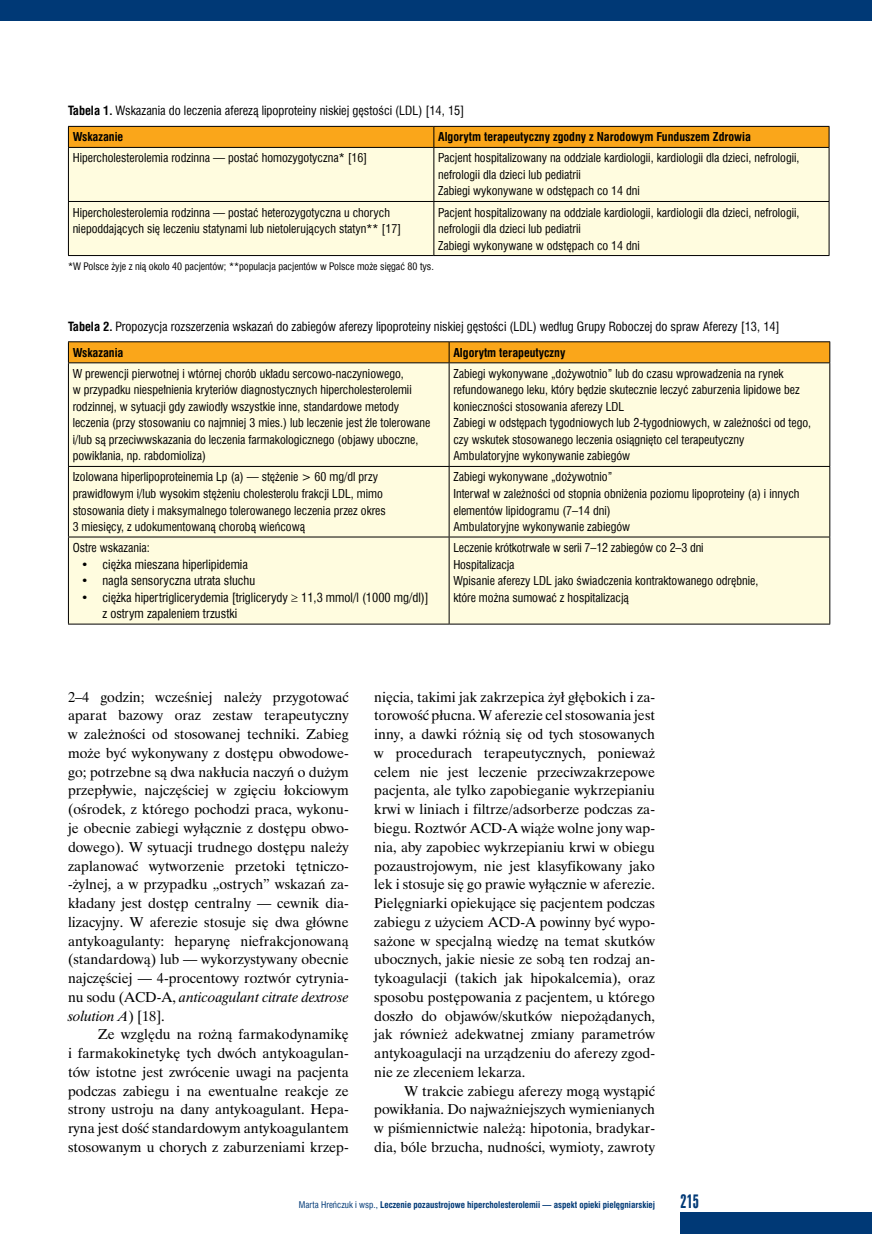
<style>
.page{position:relative;width:872px;height:1234px;background:#fff}
.page>*{position:absolute;margin:0;border:0;box-sizing:border-box;transform-origin:0 0}
.t1{font:18px "Swis 924 EU";color:#003976}
._30_Tekst{font:14.25px/18.8px "Time Ibis EE";color:#000;text-align:justify}
._40_Tabela_-_tytuł{font:12.45px/16.5px "Swis 721 Cn EU";color:#000}
._40_Tabela_-_tekst{font:12px/16.5px "Swis 721 Cn EU";color:#000}
._40_Tabela_-_tekst-2{font:700 12px "Swis 721 Cn EU";color:#000}
._40_tabela_-_przypis{font:10.05px "Swis 721 Cn EU";color:#000}
.t2{font:700 9px "Swis 721 Cn EU";color:#003976}
.s1{font-weight:700}
.s2{font-style:italic}
.s3{font-weight:400}
</style>
<div class="page">
<div style="left:680px;top:1212px;width:192px;height:21px;background:#003976"></div>
<div style="left:0;top:0;width:872px;height:21px;background:#003976"></div>
<div style="left:69px;top:148px;width:759px;height:107px;background:#fffcdf"></div>
<hr style="left:433px;top:148px;width:1px;height:53px;background:#000">
<hr style="left:68px;top:201px;width:366px;height:1px;background:#000">
<hr style="left:434px;top:201px;width:395px;height:1px;background:#000">
<hr style="left:433px;top:202px;width:1px;height:53px;background:#000">
<svg style="left:68px;top:126px;width:761px;height:21px;background:#ed9d19"></svg>
<hr style="left:68px;top:147px;width:366px;height:1px;background:#000">
<hr style="left:68px;top:148px;width:1px;height:53px;background:#000">
<hr style="left:434px;top:147px;width:395px;height:1px;background:#000">
<hr style="left:828px;top:148px;width:1px;height:53px;background:#000">
<hr style="left:68px;top:202px;width:1px;height:53px;background:#000">
<hr style="left:828px;top:202px;width:1px;height:53px;background:#000">
<hr style="left:68px;top:255px;width:366px;height:1px;background:#000">
<hr style="left:434px;top:255px;width:395px;height:1px;background:#000">
<div style="left:69px;top:363px;width:760px;height:260px;background:#fffcdf"></div>
<hr style="left:449px;top:363px;width:1px;height:103px;background:#000">
<hr style="left:68px;top:466px;width:381px;height:1px;background:#000">
<hr style="left:449px;top:466px;width:381px;height:1px;background:#000">
<hr style="left:449px;top:466px;width:1px;height:70px;background:#000">
<hr style="left:449px;top:623px;width:381px;height:1px;background:#000">
<hr style="left:68px;top:341px;width:381px;height:1px;background:#000">
<hr style="left:449px;top:341px;width:381px;height:1px;background:#000">
<div style="left:68px;top:342px;width:762px;height:20px;background:#faa61a"></div>
<hr style="left:68px;top:362px;width:381px;height:1px;background:#000">
<hr style="left:68px;top:363px;width:1px;height:103px;background:#000">
<hr style="left:449px;top:362px;width:381px;height:1px;background:#000">
<hr style="left:829px;top:363px;width:1px;height:103px;background:#000">
<hr style="left:68px;top:466px;width:1px;height:70px;background:#000">
<hr style="left:829px;top:466px;width:1px;height:70px;background:#000">
<hr style="left:449px;top:536px;width:381px;height:1px;background:#000">
<hr style="left:829px;top:537px;width:1px;height:86px;background:#000">
<hr style="left:68px;top:536px;width:381px;height:1px;background:#000">
<hr style="left:68px;top:537px;width:1px;height:86px;background:#000">
<hr style="left:449px;top:537px;width:1px;height:86px;background:#000">
<hr style="left:68px;top:623px;width:381px;height:1px;background:#000">
<p class="_40_Tabela_-_tytuł" style="left:68px;top:102px;width:398px"><span class="s1">Tabela 1.</span> Wskazania do leczenia aferezą lipoproteiny niskiej gęstości (LDL) [14, 15]</p>
<p class="_40_Tabela_-_tekst-2" style="left:73px;top:130px;width:52px">Wskazanie</p>
<p class="_40_Tabela_-_tekst-2" style="left:438px;top:130px;width:314px">Algorytm terapeutyczny zgodny z Narodowym Funduszem Zdrowia</p>
<p class="_40_Tabela_-_tekst" style="left:73px;top:150px;width:296px">Hipercholesterolemia rodzinna — postać homozygotyczna* [16]</p>
<p class="_40_Tabela_-_tekst" style="left:438px;top:150px;width:363px">Pacjent hospitalizowany na oddziale kardiologii, kardiologii dla dzieci, nefrologii, nefrologii dla dzieci lub pediatrii</p>
<p class="_40_Tabela_-_tekst" style="left:438px;top:183px;width:203px">Zabiegi wykonywane w odstępach co 14 dni</p>
<p class="_40_Tabela_-_tekst" style="left:73px;top:204px;width:330px">Hipercholesterolemia rodzinna — postać heterozygotyczna u chorych niepoddających się leczeniu statynami lub nietolerujących statyn** [17]</p>
<p class="_40_Tabela_-_tekst" style="left:438px;top:204px;width:363px">Pacjent hospitalizowany na oddziale kardiologii, kardiologii dla dzieci, nefrologii, nefrologii dla dzieci lub pediatrii</p>
<p class="_40_Tabela_-_tekst" style="left:438px;top:237px;width:203px">Zabiegi wykonywane w odstępach co 14 dni</p>
<p class="_40_tabela_-_przypis" style="left:68px;top:260px;width:367px">*W Polsce żyje z nią około 40 pacjentów; **populacja pacjentów w Polsce może sięgać 80 tys.</p>
<p class="_40_Tabela_-_tytuł" style="left:68px;top:317px;width:713px"><span class="s1">Tabela 2.</span> Propozycja rozszerzenia wskazań do zabiegów aferezy lipoproteiny niskiej gęstości (LDL) według Grupy Roboczej do spraw Aferezy [13, 14]</p>
<p class="_40_Tabela_-_tekst-2" style="left:73px;top:345px;width:52px">Wskazania</p>
<p class="_40_Tabela_-_tekst-2" style="left:453px;top:345px;width:113px">Algorytm terapeutyczny</p>
<p class="_40_Tabela_-_tekst" style="left:73px;top:365px;width:359px">W prewencji pierwotnej i wtórnej chorób układu sercowo-naczyniowego,<br>w przypadku niespełnienia kryteriów diagnostycznych hipercholesterolemii rodzinnej, w sytuacji gdy zawiodły wszystkie inne, standardowe metody leczenia (przy stosowaniu co najmniej 3 mies.) lub leczenie jest źle tolerowane i/lub są przeciwwskazania do leczenia farmakologicznego (objawy uboczne, powikłania, np. rabdomioliza)</p>
<p class="_40_Tabela_-_tekst" style="left:453px;top:365px;width:348px">Zabiegi wykonywane „dożywotnio” lub do czasu wprowadzenia na rynek refundowanego leku, który będzie skutecznie leczyć zaburzenia lipidowe bez konieczności stosowania aferezy LDL</p>
<p class="_40_Tabela_-_tekst" style="left:453px;top:414px;width:359px">Zabiegi w odstępach tygodniowych lub 2-tygodniowych, w zależności od tego, czy wskutek stosowanego leczenia osiągnięto cel terapeutyczny</p>
<p class="_40_Tabela_-_tekst" style="left:453px;top:447px;width:178px">Ambulatoryjne wykonywanie zabiegów</p>
<p class="_40_Tabela_-_tekst" style="left:73px;top:468px;width:315px">Izolowana hiperlipoproteinemia Lp (a) — stężenie &gt; 60 mg/dl przy prawidłowym i/lub wysokim stężeniu cholesterolu frakcji LDL, mimo stosowania diety i maksymalnego tolerowanego leczenia przez okres 3 miesięcy, z udokumentowaną chorobą wieńcową</p>
<p class="_40_Tabela_-_tekst" style="left:453px;top:468px;width:160px">Zabiegi wykonywane „dożywotnio”</p>
<p class="_40_Tabela_-_tekst" style="left:453px;top:485px;width:347px">Interwał w zależności od stopnia obniżenia poziomu lipoproteiny (a) i innych elementów lipidogramu (7–14 dni)</p>
<p class="_40_Tabela_-_tekst" style="left:453px;top:518px;width:178px">Ambulatoryjne wykonywanie zabiegów</p>
<p class="_40_Tabela_-_tekst" style="left:73px;top:539px;width:79px">Ostre wskazania:</p>
<p class="_40_Tabela_-_tytuł" style="left:81px;top:555px;width:168px">• ciężka mieszana hiperlipidemia</p>
<p class="_40_Tabela_-_tytuł" style="left:81px;top:572px;width:176px">• nagła sensoryczna utrata słuchu</p>
<p class="_40_Tabela_-_tytuł" style="left:102px;top:588px;width:328px;text-indent:-21px">• ciężka hipertriglicerydemia [triglicerydy ≥ 11,3 mmol/l (1000 mg/dl)] z ostrym zapaleniem trzustki</p>
<p class="_40_Tabela_-_tekst" style="left:453px;top:539px;width:252px">Leczenie krótkotrwałe w serii 7–12 zabiegów co 2–3 dni</p>
<p class="_40_Tabela_-_tekst" style="left:453px;top:555px;width:63px">Hospitalizacja</p>
<p class="_40_Tabela_-_tekst" style="left:453px;top:572px;width:306px">Wpisanie aferezy LDL jako świadczenia kontraktowanego odrębnie, które można sumować z hospitalizacją</p>
<p class="_30_Tekst" style="left:68px;top:687px;width:282px">2–4 godzin; wcześniej należy przygotować aparat bazowy oraz zestaw terapeutyczny w zależności od stosowanej techniki. Zabieg może być wykonywany z dostępu obwodowe&shy;go; potrzebne są dwa nakłucia naczyń o dużym przepływie, najczęściej w zgięciu łokciowym (ośrodek, z którego pochodzi praca, wykonu&shy;je obecnie zabiegi wyłącznie z dostępu obwo&shy;dowego). W sytuacji trudnego dostępu należy zaplanować wytworzenie przetoki tętniczo--żylnej, a w przypadku „ostrych” wskazań za&shy;kładany jest dostęp centralny — cewnik dia&shy;lizacyjny. W aferezie stosuje się dwa główne antykoagulanty: heparynę niefrakcjonowaną (standardową) lub — wykorzystywany obecnie najczęściej — 4-procentowy roztwór cytrynia&shy;nu sodu (ACD-A, <span class="s2">anticoagulant citrate dextrose solution A</span>) [18].</p>
<p class="_30_Tekst" style="left:68px;top:1024px;width:282px;text-indent:30px">Ze względu na rożną farmakodynamikę i farmakokinetykę tych dwóch antykoagulan&shy;tów istotne jest zwrócenie uwagi na pacjenta podczas zabiegu i na ewentualne reakcje ze strony ustroju na dany antykoagulant. Hepa&shy;ryna jest dość standardowym antykoagulantem stosowanym u chorych z zaburzeniami krzep-</p>
<p class="_30_Tekst" style="left:374px;top:687px;width:282px">nięcia, takimi jak zakrzepica żył głębokich i za&shy;torowość płucna. W aferezie cel stosowania jest inny, a dawki różnią się od tych stosowanych w procedurach terapeutycznych, ponieważ celem nie jest leczenie przeciwzakrzepowe pacjenta, ale tylko zapobieganie wykrzepianiu krwi w liniach i filtrze/adsorberze podczas za&shy;biegu. Roztwór ACD-A wiąże wolne jony wap&shy;nia, aby zapobiec wykrzepianiu krwi w obiegu pozaustrojowym, nie jest klasyfikowany jako lek i stosuje się go prawie wyłącznie w aferezie.<br>Pielęgniarki opiekujące się pacjentem podczas zabiegu z użyciem ACD-A powinny być wypo&shy;sażone w specjalną wiedzę na temat skutków ubocznych, jakie niesie ze sobą ten rodzaj an&shy;tykoagulacji (takich jak hipokalcemia), oraz sposobu postępowania z pacjentem, u którego doszło do objawów/skutków niepożądanych, jak również adekwatnej zmiany parametrów antykoagulacji na urządzeniu do aferezy zgod&shy;nie ze zleceniem lekarza.</p>
<p class="_30_Tekst" style="left:374px;top:1080px;width:282px;text-indent:30px">W trakcie zabiegu aferezy mogą wystąpić powikłania. Do najważniejszych wymienianych w piśmiennictwie należą: hipotonia, bradykar&shy;dia, bóle brzucha, nudności, wymioty, zawroty</p>
<p class="t2" style="left:299px;top:1198px;width:358px"><span class="s3">Marta Hreńczuk i wsp.,</span> Leczenie pozaustrojowe hipercholesterolemii — aspekt opieki pielęgniarskiej</p>
<p class="t1" style="left:680px;top:1189px;width:20px">215</p>
</div>
